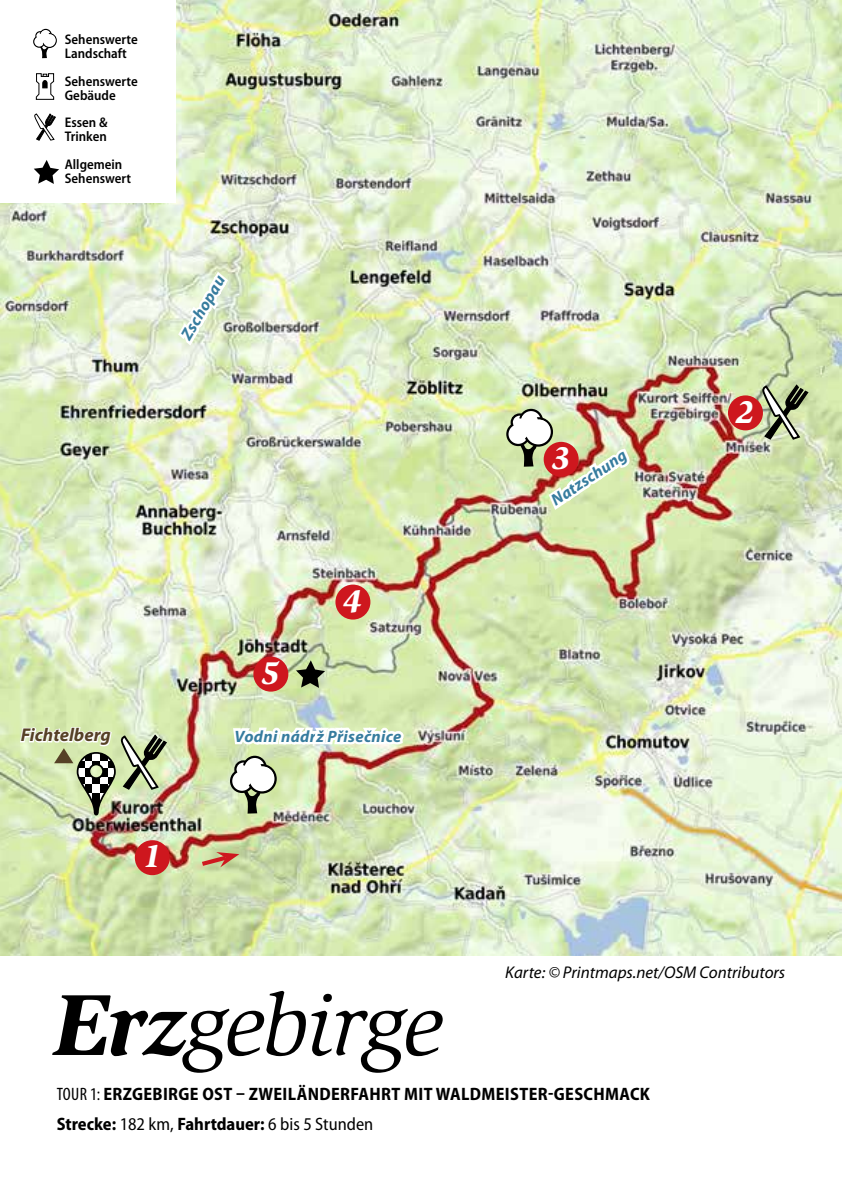
<style>
.page{position:relative;width:842px;height:1191px;background:#fff}
.page>*{position:absolute;margin:0;border:0;box-sizing:border-box;transform-origin:0 0}
.t1{font:italic 89px "Slimbach Std";letter-spacing:-.025em;color:#000}
.t2{font:italic 900 33px "Slimbach Std";color:#fff}
.t3{font:italic 700 18.6px "Myriad Pro";color:#564126}
.t4{font:700 semi-condensed 18px/30.6px "Myriad Pro";letter-spacing:.02em;color:#000}
.t5{font:italic 17px "Myriad Pro";color:#000}
.t6{font:italic 700 16.4px "Myriad Pro";letter-spacing:.02em;color:#367c9e}
.t7{font:600 semi-condensed 14px/14px "Myriad Pro";color:#000}
.s1{font-weight:900}
.s2{font-weight:400;font-stretch:condensed}
.s3{font-weight:400}
</style>
<div class="page">
<img style="left:0;top:0;width:842px;height:955px">
<svg style="left:175px;top:268px;width:56px;height:98px"></svg>
<svg style="left:546px;top:434px;width:87px;height:105px"></svg>
<svg style="left:519px;top:442px;width:18px;height:25px"></svg>
<svg style="left:512px;top:414px;width:16px;height:16px"></svg>
<div style="left:511px;top:413px;width:18px;height:18px;border:2px solid #000;border-radius:50%"></div>
<svg style="left:507px;top:423px;width:22px;height:22px"></svg>
<div style="left:506px;top:422px;width:24px;height:24px;border:2px solid #000;border-radius:50%"></div>
<svg style="left:520px;top:410px;width:22px;height:21px"></svg>
<div style="left:519px;top:409px;width:24px;height:24px;border:2px solid #000;border-radius:50%"></div>
<svg style="left:525px;top:418px;width:27px;height:27px"></svg>
<div style="left:523px;top:417px;width:30px;height:30px;border:2px solid #000;border-radius:50%"></div>
<div style="left:513px;top:418px;width:12px;height:10px;background:#fff;border-radius:50%"></div>
<div style="left:511px;top:423px;width:17px;height:17px;background:#fff;border-radius:50%"></div>
<div style="left:521px;top:412px;width:17px;height:17px;background:#fff;border-radius:50%"></div>
<div style="left:529px;top:420px;width:21px;height:21px;background:#fff;border-radius:50%"></div>
<img style="left:230px;top:721px;width:177px;height:92px">
<svg style="left:235px;top:761px;width:16px;height:16px"></svg>
<div style="left:234px;top:760px;width:18px;height:18px;border:2px solid #000;border-radius:50%"></div>
<svg style="left:231px;top:770px;width:22px;height:22px"></svg>
<div style="left:230px;top:769px;width:24px;height:24px;border:2px solid #000;border-radius:50%"></div>
<svg style="left:244px;top:757px;width:22px;height:21px"></svg>
<div style="left:243px;top:755px;width:24px;height:24px;border:2px solid #000;border-radius:50%"></div>
<svg style="left:248px;top:765px;width:28px;height:27px"></svg>
<div style="left:247px;top:764px;width:30px;height:29px;border:2px solid #000;border-radius:50%"></div>
<div style="left:237px;top:765px;width:11px;height:10px;background:#fff;border-radius:50%"></div>
<div style="left:235px;top:770px;width:17px;height:17px;background:#fff;border-radius:50%"></div>
<div style="left:245px;top:759px;width:17px;height:17px;background:#fff;border-radius:50%"></div>
<div style="left:252px;top:766px;width:22px;height:22px;background:#fff;border-radius:50%"></div>
<svg style="left:760px;top:383px;width:49px;height:58px;background:#9da888"></svg>
<div style="left:135px;top:840px;width:35px;height:35px;background:#ce171e;border-radius:50%"></div>
<div style="left:728px;top:395px;width:35px;height:35px;background:#ce171e;border-radius:50%"></div>
<div style="left:544px;top:442px;width:35px;height:35px;background:#ce171e;border-radius:50%"></div>
<div style="left:335px;top:584px;width:35px;height:35px;background:#ce171e;border-radius:50%"></div>
<div style="left:253px;top:656px;width:35px;height:35px;background:#ce171e;border-radius:50%"></div>
<svg style="left:296px;top:660px;width:29px;height:28px"></svg>
<img style="left:19px;top:714px;width:149px;height:102px">
<div style="left:0;top:0;width:176px;height:202px;background:#fff"></div>
<svg style="left:34px;top:160px;width:25px;height:24px"></svg>
<svg style="left:34px;top:113px;width:22px;height:28px"></svg>
<svg style="left:40px;top:46px;width:9px;height:12px"></svg>
<div style="left:35px;top:31px;width:10px;height:9px;border:1px solid #000;border-radius:50%"></div>
<div style="left:33px;top:36px;width:12px;height:12px;border:1px solid #000;border-radius:50%"></div>
<div style="left:40px;top:29px;width:12px;height:12px;border:1px solid #000;border-radius:50%"></div>
<div style="left:42px;top:33px;width:15px;height:15px;border:1px solid #000;border-radius:50%"></div>
<div style="left:36px;top:36px;width:8px;height:9px;background:#fff;border-radius:50%"></div>
<div style="left:41px;top:31px;width:8px;height:8px;background:#fff;border-radius:50%"></div>
<div style="left:45px;top:34px;width:10px;height:11px;background:#fff;border-radius:50%"></div>
<svg style="left:35px;top:73px;width:20px;height:27px"></svg>
<svg style="left:197px;top:852px;width:42px;height:17px"></svg>
<p class="t7" style="left:65px;top:33px;width:74px">Sehenswerte<br>Landschaft</p>
<p class="t7" style="left:65px;top:74px;width:74px">Sehenswerte<br>Gebäude</p>
<p class="t7" style="left:65px;top:115px;width:44px">Essen &amp;<br>Trinken</p>
<p class="t7" style="left:65px;top:158px;width:68px">Allgemein<br>Sehenswert</p>
<p class="t6" style="left:177px;top:334px;width:73px;rotate:-60deg">Zschopau</p>
<h2 class="t2" style="left:261px;top:653px;width:20px">5</h2>
<h2 class="t2" style="left:343px;top:581px;width:20px">4</h2>
<p class="t3" style="left:21px;top:725px;width:92px">Fichtelberg</p>
<p class="t6" style="left:235px;top:727px;width:168px">Vodni nádrž Přisečnice</p>
<h2 class="t2" style="left:143px;top:836px;width:20px">1</h2>
<h1 class="t1" style="left:54px;top:974px;width:390px"><span class="s1">Erz</span>gebirge</h1>
<h2 class="t2" style="left:551px;top:438px;width:20px">3</h2>
<p class="t6" style="left:548px;top:494px;width:89px;rotate:-34deg">Natzschung</p>
<h2 class="t2" style="left:736px;top:392px;width:20px">2</h2>
<p class="t5" style="left:505px;top:963px;width:282px">Karte: © Printmaps.net/OSM Contributors</p>
<p class="t4" style="left:57px;top:1078px;width:595px"><span class="s2">TOUR 1:</span> ERZGEBIRGE OST – ZWEILÄNDERFAHRT MIT WALDMEISTER-GESCHMACK<br>Strecke: <span class="s3">182 km,</span> Fahrtdauer: <span class="s3">6 bis 5 Stunden</span></p>
</div>
